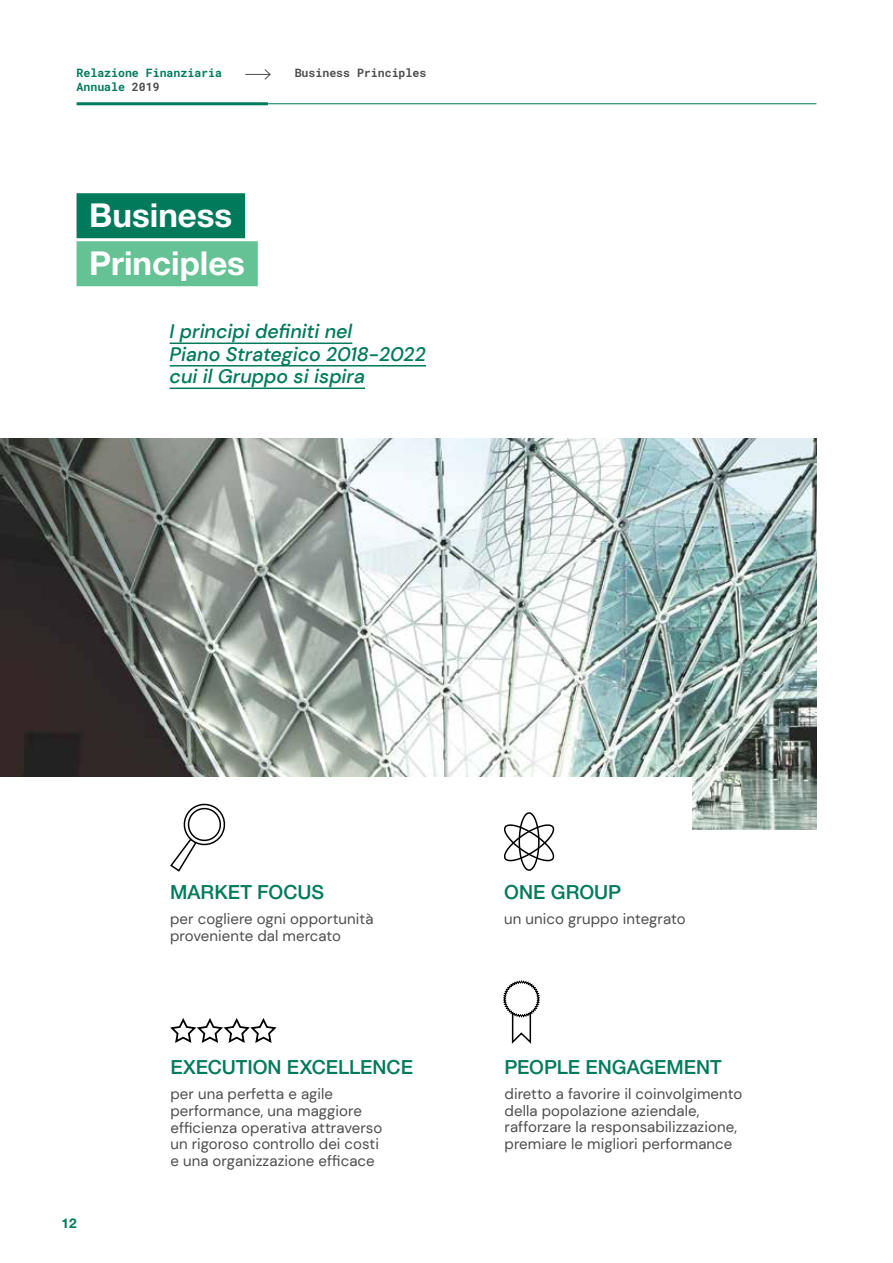
<style>
.page{position:relative;width:893px;height:1263px;background:#fff}
.page>*{position:absolute;margin:0;border:0;box-sizing:border-box;transform-origin:0 0}
.t1{font:700 33px/48px "Helvetica Neue LT Pro";color:#fff}
.t2{font:italic 500 19.5px/22.5px "DM Sans";color:#007a5b}
.t3{font:500 19.5px "Helvetica Neue LT Pro";color:#007a5b}
.t4{font:15px/16.5px "DM Sans";letter-spacing:.005em;color:#4d4d4f}
.t5{font:700 13.5px "Helvetica Neue LT Pro";color:#007a5b}
.t6{font:700 11.55px/13.2px "Roboto Mono";color:#007a5b}
.t7{font:700 11.55px "Roboto Mono";color:#4d4d4f}
.s1{color:#4d4d4f}
</style>
<div class="page">
<svg style="left:245px;top:69px;width:26px;height:11px"></svg>
<hr style="left:77px;top:102px;width:191px;height:3px;background:#007a5b">
<hr style="left:264px;top:103px;width:552px;height:1px;background:#007a5b">
<img style="left:0;top:438px;width:816px;height:391px">
<div style="left:77px;top:193px;width:168px;height:45px;background:#007a5b"></div>
<div style="left:77px;top:241px;width:181px;height:45px;background:#65c294"></div>
<hr style="left:170px;top:342px;width:182px;height:2px;background:#007a5b">
<hr style="left:170px;top:365px;width:256px;height:1px;background:#007a5b">
<hr style="left:170px;top:387px;width:195px;height:2px;background:#007a5b">
<svg style="left:170px;top:1018px;width:107px;height:25px"></svg>
<svg style="left:503px;top:980px;width:37px;height:64px"></svg>
<div style="left:0;top:777px;width:692px;height:143px;background:#fff"></div>
<svg style="left:170px;top:803px;width:56px;height:69px"></svg>
<svg style="left:504px;top:822px;width:51px;height:41px"></svg>
<div style="left:519px;top:812px;width:21px;height:59px;border:2px solid #000;border-radius:50%"></div>
<p class="t6" style="left:77px;top:66px;width:147px">Relazione Finanziaria<br>Annuale <span class="s1">2019</span></p>
<p class="t7" style="left:295px;top:65px;width:133px">Business Principles</p>
<h1 class="t1" style="left:89px;top:191px;width:157px">Business<br>Principles</h1>
<h2 class="t2" style="left:170px;top:320px;width:258px">I principi definiti nel<br>Piano Strategico 2018-2022 cui il Gruppo si ispira</h2>
<p class="t5" style="left:62px;top:1214px;width:17px">12</p>
<h2 class="t3" style="left:170px;top:880px;width:155px">MARKET FOCUS</h2>
<p class="t4" style="left:170px;top:910px;width:205px">per cogliere ogni opportunità proveniente dal mercato</p>
<h2 class="t3" style="left:170px;top:1056px;width:244px">EXECUTION EXCELLENCE</h2>
<p class="t4" style="left:170px;top:1086px;width:214px">per una perfetta e agile performance, una maggiore efficienza operativa attraverso un rigoroso controllo dei costi e una organizzazione efficace</p>
<h2 class="t3" style="left:504px;top:880px;width:119px">ONE GROUP</h2>
<p class="t4" style="left:504px;top:910px;width:183px">un unico gruppo integrato</p>
<h2 class="t3" style="left:505px;top:1055px;width:219px">PEOPLE ENGAGEMENT</h2>
<p class="t4" style="left:505px;top:1085px;width:239px">diretto a favorire il coinvolgimento della popolazione aziendale, rafforzare la responsabilizzazione, premiare le migliori performance</p>
</div>
